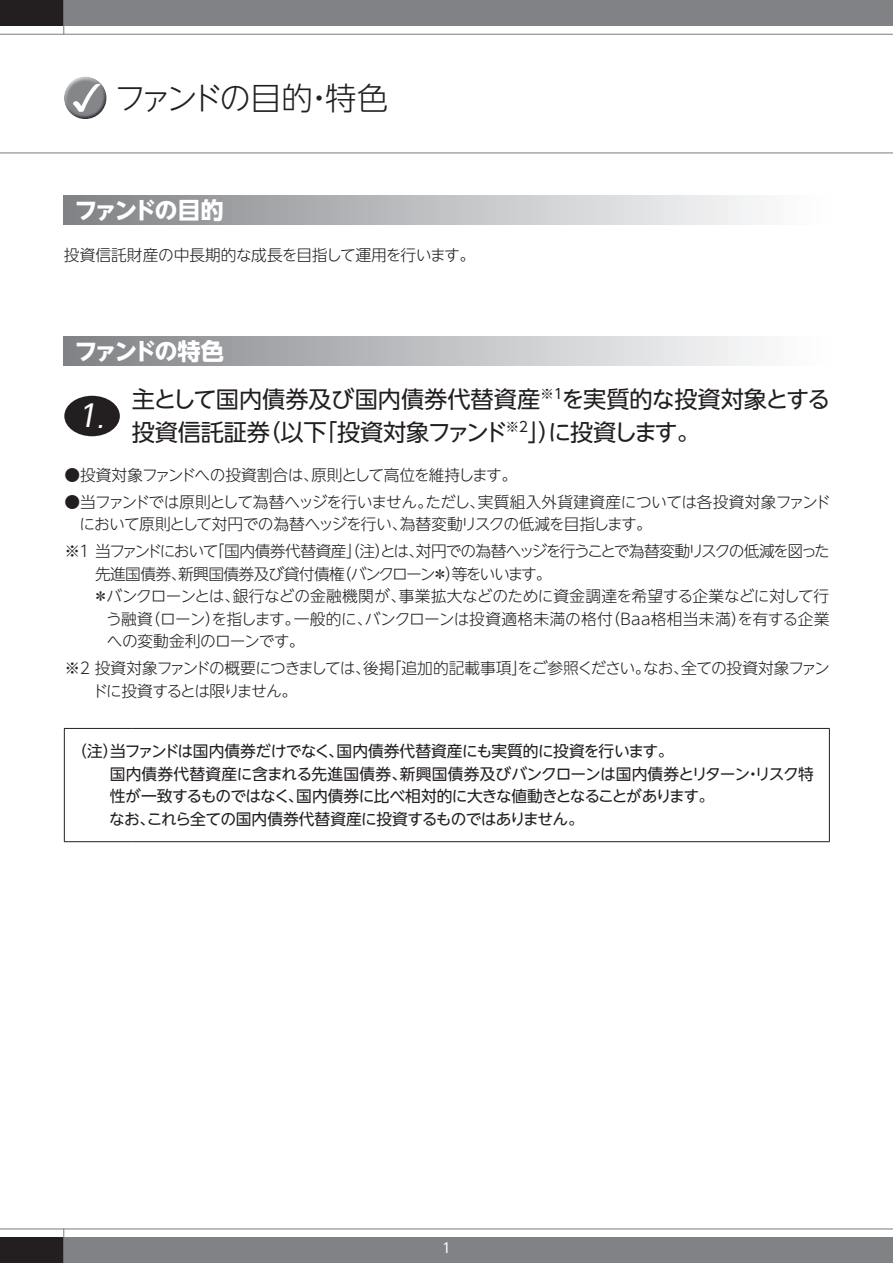
<style>
.page{position:relative;width:893px;height:1263px;background:#fff}
.page>*{position:absolute;margin:0;border:0;box-sizing:border-box;transform-origin:0 0}
.t1{font:300 31.5px "UD Shin Go NT Pro";letter-spacing:-.11em;color:#231f20}
.t2{font:italic 30px "UD Shin Go NT Pro";color:#fff}
.t3{font:23.25px/33px "UD Shin Go NT Pro";letter-spacing:-.01em;color:#231f20}
.t4{font:700 23.25px "UD Shin Go NT Pro";letter-spacing:-.125em;color:#fff}
.t5{font:300 15.75px/22.5px "UD Shin Go NT Pro";letter-spacing:-.04em;color:#231f20}
.t6{font:15.75px/22.5px "UD Shin Go NT Pro";letter-spacing:-.035em;color:#231f20}
.t7{font:300 15.75px/22.5px "UD Shin Go NT Pro";letter-spacing:-.06em;color:#231f20}
.t8{font:300 15.75px "UD Shin Go NT Pro";letter-spacing:-.095em;color:#231f20}
.t9{font:300 15.75px "UD Shin Go NT Pro";letter-spacing:-.005em;color:#231f20}
.t10{font:300 15.75px "UD Shin Go NT Pro";letter-spacing:-.02em;color:#231f20}
.t11{font:300 15.75px "UD Shin Go NT Pro";letter-spacing:-.015em;color:#231f20}
.t12{font:13.5px "UD Shin Go NT Pro";color:#fff}
.s1{font-size:23.25px}
</style>
<div class="page">
<div style="left:64px;top:0;width:829px;height:26px;background:#808285"></div>
<div style="left:64px;top:1237px;width:829px;height:26px;background:#808285"></div>
<hr style="left:0;top:34px;width:893px;height:1px;background:#808285">
<hr style="left:0;top:152px;width:893px;height:1px;background:#808285">
<hr style="left:0;top:1228px;width:893px;height:1px;background:#808285">
<div style="left:0;top:0;width:64px;height:26px;background:#231f20"></div>
<div style="left:0;top:1237px;width:64px;height:26px;background:#231f20"></div>
<hr style="left:63px;top:0;width:1px;height:35px;background:#808285">
<hr style="left:63px;top:1228px;width:1px;height:35px;background:#808285">
<div style="left:64px;top:76px;width:43px;height:34px;background:#fff;opacity:.75"></div>
<div style="left:64px;top:83px;width:44px;height:38px;background:#231f20;opacity:.75"></div>
<div style="left:64px;top:196px;width:765px;height:29px;background:linear-gradient(to right,#818387,#fff)"></div>
<div style="left:64px;top:336px;width:765px;height:29px;background:linear-gradient(to right,#818387,#fff)"></div>
<hr style="left:64px;top:728px;width:68px;height:1px;background:#231f20">
<hr style="left:64px;top:729px;width:1px;height:112px;background:#231f20">
<hr style="left:132px;top:728px;width:698px;height:1px;background:#231f20">
<hr style="left:829px;top:729px;width:1px;height:112px;background:#231f20">
<hr style="left:64px;top:841px;width:68px;height:1px;background:#231f20">
<hr style="left:132px;top:841px;width:698px;height:1px;background:#231f20">
<div style="left:64px;top:396px;width:56px;height:40px;background:#231f20;border-radius:50%"></div>
<h1 class="t1" style="left:114px;top:72px;width:275px">ファンドの目的・特色</h1>
<h3 class="t4" style="left:74px;top:191px;width:151px">ファンドの目的</h3>
<p class="t11" style="left:64px;top:242px;width:413px">投資信託財産の中長期的な成長を目指して運用を行います。</p>
<h3 class="t4" style="left:74px;top:332px;width:151px">ファンドの特色</h3>
<h3 class="t3" style="left:132px;top:382px;width:700px">主として国内債券及び国内債券代替資産<sup>※１</sup>を実質的な投資対象とする投資信託証券（以下「投資対象ファンド<sup>※２</sup>」）に投資します。</h3>
<p class="t5" style="left:64px;top:463px;width:454px">●投資対象ファンドへの投資割合は、原則として高位を維持します。</p>
<p class="t5" style="left:79px;top:490px;width:753px;text-indent:-15px">●当ファンドでは原則として為替ヘッジを行いません。ただし、実質組入外貨建資産については各投資対象ファンドにおいて原則として対円での為替ヘッジを行い、為替変動リスクの低減を目指します。</p>
<p class="t8" style="left:64px;top:538px;width:767px">※１ 当ファンドにおいて「国内債券代替資産」（注）とは、対円での為替ヘッジを行うことで為替変動リスクの低減を図った</p>
<p class="t5" style="left:95px;top:562px;width:458px">先進国債券、新興国債券及び貸付債権（バンクローン＊）等をいいます。</p>
<p class="t10" style="left:93px;top:583px;width:738px">＊バンクローンとは、銀行などの金融機関が、事業拡大などのために資金調達を希望する企業などに対して行</p>
<p class="t9" style="left:106px;top:606px;width:725px">う融資（ローン）を指します。一般的に、バンクローンは投資適格未満の格付（Baa格相当未満）を有する企業</p>
<p class="t5" style="left:107px;top:629px;width:199px">への変動金利のローンです。</p>
<p class="t7" style="left:93px;top:656px;width:739px;text-indent:-28px">※２ 投資対象ファンドの概要につきましては、後掲「追加的記載事項」をご参照ください。なお、全ての投資対象ファンドに投資するとは限りません。</p>
<h2 class="t2" style="left:77px;top:392px;width:34px">1<span class="s1">.</span></h2>
<p class="t6" style="left:109px;top:740px;width:706px;text-indent:-38px">（注）当ファンドは国内債券だけでなく、国内債券代替資産にも実質的に投資を行います。<br>国内債券代替資産に含まれる先進国債券、新興国債券及びバンクローンは国内債券とリターン・リスク特性が一致するものではなく、国内債券に比べ相対的に大きな値動きとなることがあります。<br>なお、これら全ての国内債券代替資産に投資するものではありません。</p>
<p class="t12" style="left:442px;top:1237px;width:10px">1</p>
</div>
